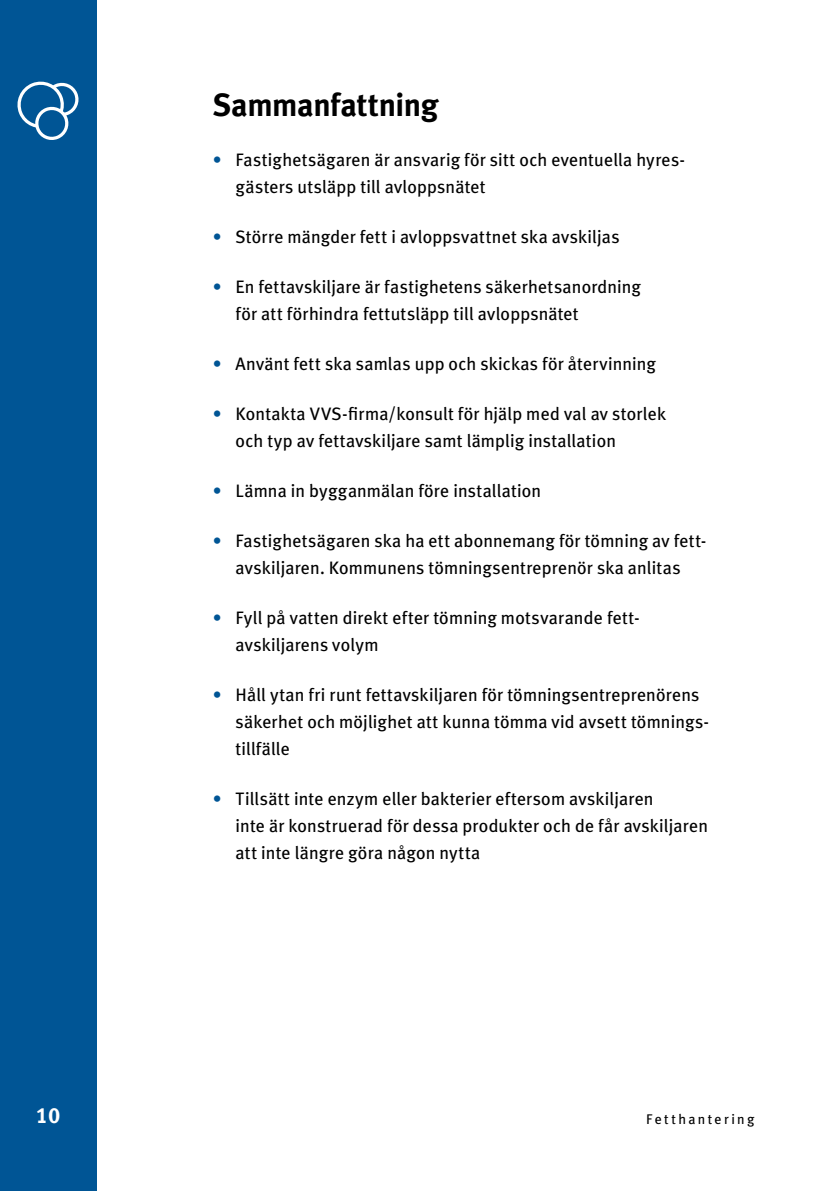
<style>
.page{position:relative;width:840px;height:1191px;background:#fff}
.page>*{position:absolute;margin:0;border:0;box-sizing:border-box;transform-origin:0 0}
.t1{font:700 32px "Meta Plus";letter-spacing:-.015em;color:#000}
.t2{font:22px "Meta Bold LF";color:#fff}
.t3{font:18px/27px "Meta Plus";letter-spacing:.01em;color:#000}
.t4{font:14px "Meta Plus";letter-spacing:.17em;color:#000}
.s1{color:#005595}
</style>
<div class="page">
<div style="left:0;top:0;width:96px;height:1191px;background:#005595"></div>
<svg style="left:17px;top:82px;width:61px;height:58px"></svg>
<h1 class="t1" style="left:213px;top:86px;width:227px">Sammanfattning</h1>
<p class="t3" style="left:235px;top:146px;width:451px;text-indent:-23px"><span class="s1">•</span> Fastighetsägaren är ansvarig för sitt och eventuella hyres&shy;gästers utsläpp till avloppsnätet</p>
<p class="t3" style="left:213px;top:223px;width:408px"><span class="s1">•</span> Större mängder fett i avloppsvattnet ska avskiljas</p>
<p class="t3" style="left:235px;top:273px;width:407px;text-indent:-23px"><span class="s1">•</span> En fettavskiljare är fastighetens säkerhetsanordning för att förhindra fettutsläpp till avloppsnätet</p>
<p class="t3" style="left:213px;top:350px;width:444px"><span class="s1">•</span> Använt fett ska samlas upp och skickas för återvinning</p>
<p class="t3" style="left:235px;top:400px;width:432px;text-indent:-23px"><span class="s1">•</span> Kontakta VVS-firma/konsult för hjälp med val av storlek och typ av fettavskiljare samt lämplig installation</p>
<p class="t3" style="left:213px;top:477px;width:329px"><span class="s1">•</span> Lämna in bygganmälan före installation</p>
<p class="t3" style="left:213px;top:527px;width:495px;text-align:center"><span class="s1">•</span> Fastighetsägaren ska ha ett abonnemang för tömning av fett&shy;avskiljaren. Kommunens tömningsentreprenör ska anlitas</p>
<p class="t3" style="left:235px;top:604px;width:405px;text-indent:-23px"><span class="s1">•</span> Fyll på vatten direkt efter tömning motsvarande fett&shy;avskiljarens volym</p>
<p class="t3" style="left:235px;top:681px;width:475px;text-indent:-23px"><span class="s1">•</span> Håll ytan fri runt fettavskiljaren för tömningsentreprenörens säkerhet och möjlighet att kunna tömma vid avsett tömnings&shy;tillfälle</p>
<p class="t3" style="left:235px;top:785px;width:473px;text-indent:-23px"><span class="s1">•</span> Tillsätt inte enzym eller bakterier eftersom avskiljaren<br>inte är konstruerad för dessa produkter och de får avskiljaren att inte längre göra någon nytta</p>
<p class="t2" style="left:36px;top:1102px;width:26px">10</p>
<p class="t4" style="left:645px;top:1111px;width:110px">Fetthantering</p>
</div>
